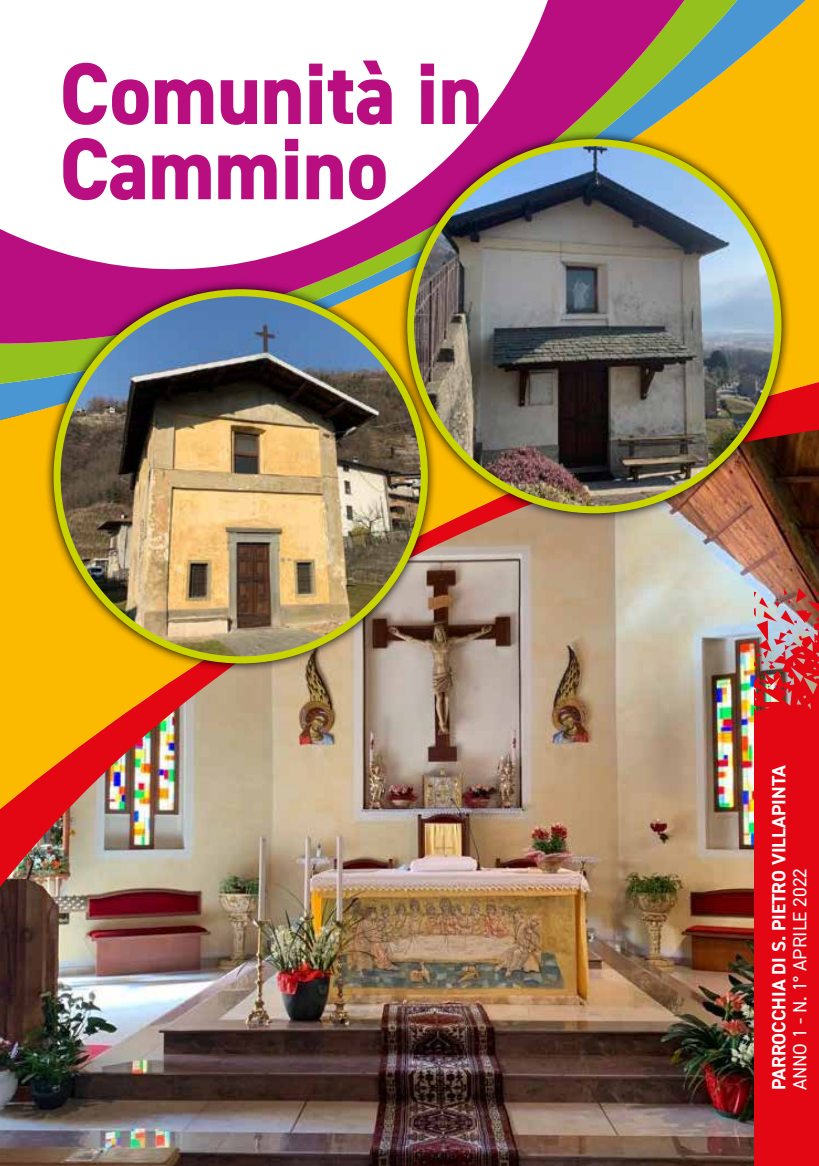
<style>
.page{position:relative;width:819px;height:1166px;background:#fff}
.page>*{position:absolute;margin:0;border:0;box-sizing:border-box;transform-origin:0 0}
.t1{font:800 87.5px/75.2px "DIN2014";color:#b80e80;scale:.95 1}
.t2{font:700 19.25px "DIN2014";color:#fff}
.t3{font:19.25px "DIN2014";color:#fff}
</style>
<div class="page">
<img style="left:0;top:913px;width:754px;height:253px">
<img style="left:0;top:425px;width:819px;height:488px">
<svg style="left:0;top:0;width:819px;height:425px;background:#e7a816"></svg>
<svg style="left:0;top:0;width:785px;height:386px;background:#b4b045"></svg>
<svg style="left:0;top:0;width:724px;height:346px"></svg>
<svg style="left:44px;top:280px;width:393px;height:393px;background:#bd863e"></svg>
<img style="left:57px;top:293px;width:367px;height:367px;border-radius:184px">
<img style="left:397px;top:129px;width:393px;height:394px">
<img style="left:410px;top:143px;width:368px;height:367px">
<img style="left:410px;top:143px;width:368px;height:367px;border-radius:184px">
<img style="left:754px;top:571px;width:65px;height:167px">
<div style="left:754px;top:738px;width:65px;height:428px;background:#e30613"></div>
<h1 class="t1" style="left:60px;top:56px;width:446px">Comunità in<br>Cammino</h1>
<p class="t2" style="left:766px;top:1090px;width:327px;rotate:-90deg">PARROCCHIA DI S. PIETRO VILLAPINTA</p>
<p class="t3" style="left:787px;top:1090px;width:224px;rotate:-90deg">ANNO 1 - N. 1° APRILE 2022</p>
</div>
